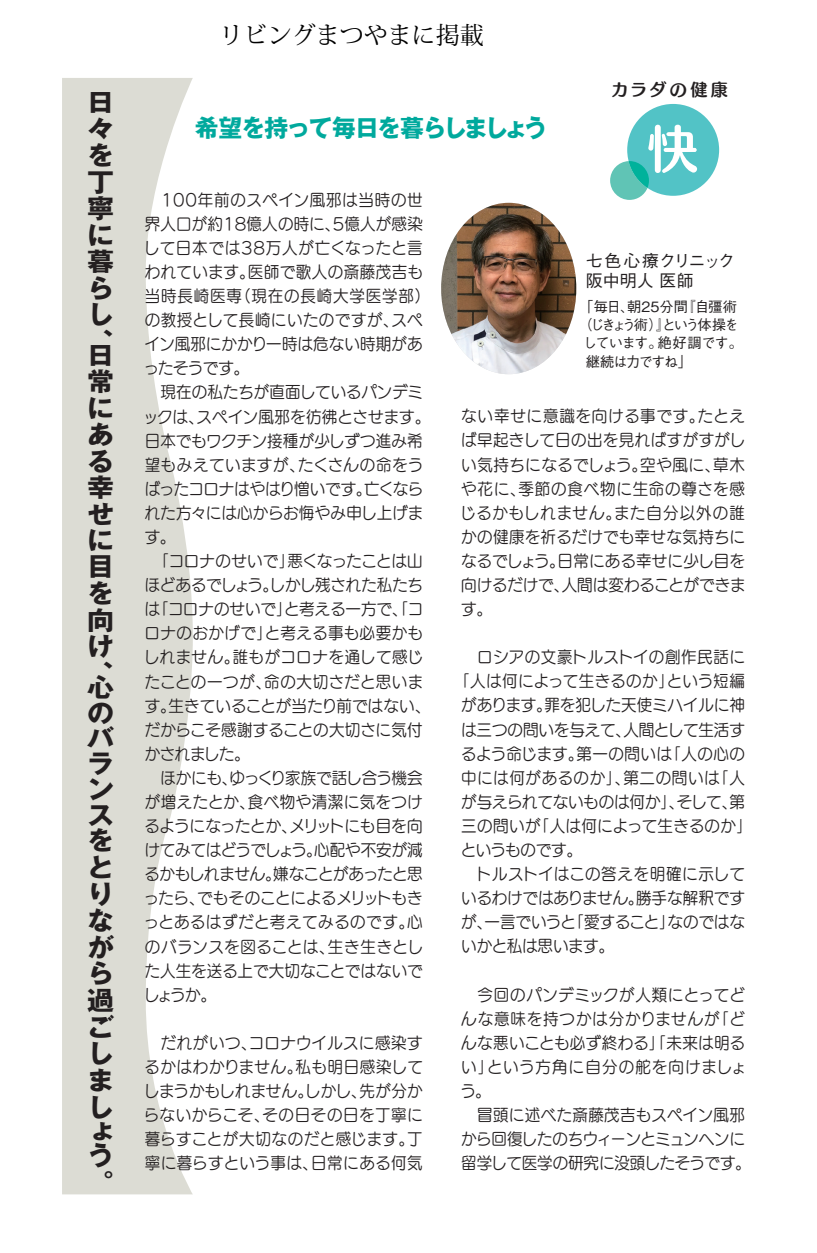
<style>
.page{position:relative;width:817px;height:1253px;background:#fff}
.page>*{position:absolute;margin:0;border:0;box-sizing:border-box;transform-origin:0 0}
.t1{font:51px "Humming Std B";color:#fff}
.t2{font:700 25.6px/26.6px "Gothic MB101 Pro";color:#231f20;scale:1.05 1}
.t3{font:700 24px "Gothic MB101 Pro";letter-spacing:-.075em;color:#00a99d}
.t4{font:24px "Koz Min Pr 6 N";color:#000}
.t5{font:500 17px/19.8px "Gothic BBB Pro";color:#231f20}
.t6{font:17px "Humming Std B";letter-spacing:.2em;color:#231f20}
.t7{font:16.2px/24px "UD Marugo Large Pr 6 M";letter-spacing:.01em;color:#231f20;scale:.95 1}
.t8{font:16.2px/24px "UD Marugo Large Pr 6 M";letter-spacing:.035em;color:#231f20;text-align:right;scale:.95 1}
.t9{font:16.2px "UD Marugo Large Pr 6 M";letter-spacing:.03em;color:#231f20;scale:.95 1}
.t10{font:16.2px "UD Marugo Large Pr 6 M";letter-spacing:.04em;color:#231f20;scale:.95 1}
.t11{font:16.2px/24px "UD Marugo Large Pr 6 M";letter-spacing:-.015em;color:#231f20;scale:.95 1}
.t12{font:16.2px/24px "UD Marugo Large Pr 6 M";letter-spacing:.045em;color:#231f20;scale:.95 1}
.t13{font:16.2px/24px "UD Marugo Large Pr 6 M";letter-spacing:.055em;color:#231f20;scale:.95 1}
.t14{font:16.2px/24px "UD Marugo Large Pr 6 M";letter-spacing:-.04em;color:#231f20;scale:.95 1}
.t15{font:16.2px "UD Marugo Large Pr 6 M";letter-spacing:.06em;color:#231f20;scale:.95 1}
.t16{font:16.2px "UD Marugo Large Pr 6 M";letter-spacing:.065em;color:#231f20;scale:.95 1}
.t17{font:16.2px "UD Marugo Large Pr 6 M";letter-spacing:-.035em;color:#231f20;scale:.95 1}
.t18{font:16.2px "UD Marugo Large Pr 6 M";letter-spacing:-.025em;color:#231f20;scale:.95 1}
.t19{font:16.2px "UD Marugo Large Pr 6 M";letter-spacing:-.045em;color:#231f20;scale:.95 1}
.t20{font:16.2px "UD Marugo Large Pr 6 M";letter-spacing:.07em;color:#231f20;scale:.95 1}
.t21{font:16.2px "UD Marugo Large Pr 6 M";letter-spacing:-.01em;color:#231f20;scale:.95 1}
.t22{font:16.2px "UD Marugo Large Pr 6 M";letter-spacing:-.02em;color:#231f20;scale:.95 1}
.t23{font:500 14.2px/18.4px "Gothic BBB Pro";letter-spacing:-.08em;color:#231f20}
.t24{font:500 14.2px/18.4px "Gothic BBB Pro";letter-spacing:-.035em;color:#231f20}
.t25{font:500 14.2px/18.4px "Gothic BBB Pro";letter-spacing:-.11em;color:#231f20}
</style>
<div class="page">
<svg style="left:62px;top:78px;width:131px;height:1116px;fill:#dcdcd4"></svg>
<img style="left:441px;top:203px;width:135px;height:171px">
<div style="left:627px;top:104px;width:92px;height:92px;background:#52c3c6;border-radius:50%"></div>
<svg style="left:610px;top:161px;width:38px;height:39px"></svg>
<h2 class="t2" style="left:87px;top:86px;width:26px;text-align:justify">日々を丁寧に暮らし</h2>
<h2 class="t2" style="left:87px;top:325px;width:26px">、</h2>
<h2 class="t2" style="left:87px;top:338px;width:26px;text-align:justify">日常にある幸せに目を向け</h2>
<h2 class="t2" style="left:87px;top:657px;width:26px">、</h2>
<h2 class="t2" style="left:87px;top:671px;width:27px">心のバランスをとりながら過ごしまし</h2>
<h2 class="t2" style="left:87px;top:1116px;width:26px;line-height:24.4px">ょう</h2>
<h2 class="t2" style="left:87px;top:1166px;width:26px">。</h2>
<h3 class="t4" style="left:219px;top:22px;width:265px">リビングまつやまに掲載</h3>
<h3 class="t3" style="left:195px;top:107px;width:354px">希望を持って毎日を暮らしましょう</h3>
<p class="t6" style="left:611px;top:77px;width:118px">カラダの健康</p>
<h1 class="t1" style="left:647px;top:111px;width:53px">快</h1>
<p class="t8" style="left:144px;top:188px;width:295px">　100年前のスペイン風邪は当時の世界人口が約18億人の時に 5、億人が感染して日本では38万人が亡くなったと言医師で歌人の斎藤茂吉も</p>
<p class="t13" style="left:235px;top:260px;width:207px;text-indent:-90px">われています。<br>（現在の長崎大学医学部(</p>
<p class="t7" style="left:145px;top:284px;width:104px">当時長崎医専</p>
<p class="t8" style="left:145px;top:309px;width:269px">の教授として長崎にいたのですが、</p>
<p class="t7" style="left:145px;top:333px;width:294px">イン風邪にかかり一時は危ない時期があ</p>
<p class="t7" style="left:144px;top:357px;width:113px">ったそうです。</p>
<p class="t7" style="left:145px;top:381px;width:294px">　現在の私たちが直面しているパンデミ</p>
<p class="t7" style="left:196px;top:405px;width:248px">スペイン風邪を彷彿とさせます。</p>
<p class="t7" style="left:391px;top:309px;width:34px">スペ</p>
<p class="t7" style="left:143px;top:405px;width:66px">ックは、</p>
<p class="t7" style="left:145px;top:429px;width:294px">日本でもワクチン接種が少しずつ進み希</p>
<p class="t7" style="left:298px;top:453px;width:133px">たくさんの命をう</p>
<p class="t10" style="left:145px;top:456px;width:170px">望もみえていますが、</p>
<p class="t7" style="left:145px;top:477px;width:240px">ばったコロナはやはり憎いです。</p>
<p class="t7" style="left:145px;top:501px;width:295px">れた方々には心からお悔やみ申し上げま</p>
<p class="t7" style="left:145px;top:525px;width:34px">す。</p>
<p class="t19" style="left:287px;top:552px;width:144px">悪くなったことは山</p>
<p class="t7" style="left:364px;top:477px;width:64px">亡くなら</p>
<p class="t7" style="left:144px;top:549px;width:294px">　「コロナのせいで」<br>ほどあるでしょうしかし残された私たち</p>
<p class="t7" style="left:263px;top:574px;width:18px">。</p>
<p class="t7" style="left:265px;top:598px;width:168px;text-indent:-120px">「はコロナのせいで」<br>と考える事も必要かも</p>
<p class="t7" style="left:284px;top:598px;width:148px">と考える一方で、「コ</p>
<p class="t7" style="left:233px;top:622px;width:201px;text-indent:-88px">ロナのおかげで」<br>誰もがコロナを通して感じ</p>
<p class="t7" style="left:144px;top:646px;width:103px">しれません。</p>
<p class="t7" style="left:168px;top:670px;width:277px;text-indent:-24px">たことの一つが、<br>生きていることが当たり前ではない、</p>
<p class="t7" style="left:264px;top:670px;width:169px">命の大切さだと思いま</p>
<p class="t7" style="left:145px;top:694px;width:34px">す。</p>
<p class="t7" style="left:145px;top:718px;width:294px">だからこそ感謝することの大切さに気付</p>
<p class="t7" style="left:145px;top:742px;width:112px">かされました。</p>
<p class="t17" style="left:229px;top:769px;width:205px">ゆっくり家族で話し合う機会</p>
<p class="t7" style="left:145px;top:766px;width:99px">　ほかにも、</p>
<p class="t7" style="left:145px;top:790px;width:118px">が増えたとか、</p>
<p class="t8" style="left:248px;top:790px;width:186px">食べ物や清潔に気をつけ</p>
<p class="t7" style="left:289px;top:814px;width:142px">メリットにも目を向</p>
<p class="t18" style="left:144px;top:817px;width:162px">るようになったとか、</p>
<p class="t7" style="left:314px;top:839px;width:116px">心配や不安が減</p>
<p class="t14" style="left:273px;top:839px;width:159px;text-indent:-129px">けてみてはどうでしょう。<br>嫌なことがあったと思</p>
<p class="t11" style="left:197px;top:863px;width:239px;text-indent:-53px">るかもしれません。<br>でもそのことによるメリットもき</p>
<p class="t7" style="left:144px;top:887px;width:66px">ったら、</p>
<p class="t10" style="left:144px;top:913px;width:295px">っとあるはずだと考えてみるのです心。</p>
<p class="t7" style="left:328px;top:935px;width:101px">生き生きとし</p>
<p class="t7" style="left:144px;top:935px;width:295px">のバランスを図ることは、<br>た人生を送る上で大切なことではないでしょうか。</p>
<p class="t7" style="left:249px;top:1031px;width:184px">コロナウイルスに感染す</p>
<p class="t7" style="left:145px;top:1031px;width:119px">　だれがいつ、</p>
<p class="t9" style="left:144px;top:1058px;width:168px">るかはわかりません。</p>
<p class="t10" style="left:295px;top:1058px;width:135px">私も明日感染して</p>
<p class="t7" style="left:359px;top:1079px;width:68px">先が分か</p>
<p class="t7" style="left:262px;top:1079px;width:170px;text-indent:-119px">しまうかもしれません。<br>その日その日を丁寧に</p>
<p class="t7" style="left:305px;top:1079px;width:67px">しかし、</p>
<p class="t7" style="left:144px;top:1104px;width:134px">らないからこそ、</p>
<p class="t7" style="left:145px;top:1128px;width:294px">暮らすことが大切なのだと感じます 丁。</p>
<p class="t10" style="left:311px;top:1154px;width:119px">日常にある何気</p>
<p class="t7" style="left:145px;top:1152px;width:184px">寧に暮らすという事は、</p>
<p class="t5" style="left:585px;top:249px;width:150px">七色心療クリニック阪中明人医師</p>
<p class="t23" style="left:681px;top:295px;width:57px">『自彊術</p>
<p class="t24" style="left:661px;top:295px;width:78px;text-indent:-83px">「毎日朝、 25分間<br>という体操を</p>
<p class="t25" style="left:657px;top:314px;width:87px;text-indent:-79px">（じきょう術）』<br>絶好調です。</p>
<p class="t23" style="left:582px;top:332px;width:111px">しています。<br>継続は力ですね「</p>
<p class="t13" style="left:461px;top:405px;width:258px">ない幸せに意識を向ける事です。</p>
<p class="t9" style="left:461px;top:431px;width:300px">ば早起きして日の出を見ればすがすがし</p>
<p class="t7" style="left:713px;top:453px;width:35px">草木</p>
<p class="t7" style="left:697px;top:405px;width:51px">たとえ</p>
<p class="t12" style="left:518px;top:453px;width:240px;text-indent:-57px">い気持ちになるでしょう。<br>季節の食べ物に生命の尊さを感</p>
<p class="t7" style="left:640px;top:453px;width:86px">空や風に、</p>
<p class="t7" style="left:461px;top:477px;width:69px">や花に、</p>
<p class="t12" style="left:460px;top:501px;width:171px">じるかもしれません。</p>
<p class="t7" style="left:461px;top:525px;width:300px">かの健康を祈るだけでも幸せな気持ちに</p>
<p class="t7" style="left:557px;top:549px;width:199px">日常にある幸せに少し目を</p>
<p class="t20" style="left:614px;top:504px;width:139px">また自分以外の誰</p>
<p class="t7" style="left:561px;top:549px;width:195px;text-indent:-100px">なるでしょう。<br>人間は変わることができま</p>
<p class="t7" style="left:461px;top:573px;width:115px">向けるだけで、す。</p>
<p class="t7" style="left:461px;top:646px;width:300px;text-align:right">　ロシアの文豪トルストイの創作民話にという短編</p>
<p class="t7" style="left:544px;top:670px;width:212px;text-indent:-90px">「人は何によって生きるのか」<br>罪を犯した天使ミハイルに神</p>
<p class="t7" style="left:461px;top:694px;width:97px">があります。</p>
<p class="t21" style="left:623px;top:720px;width:129px">人間として生活す</p>
<p class="t7" style="left:461px;top:718px;width:180px">は三つの問いを与えて、</p>
<p class="t7" style="left:665px;top:742px;width:85px">「人の心の</p>
<p class="t7" style="left:576px;top:742px;width:102px">第一の問いは</p>
<p class="t11" style="left:461px;top:742px;width:131px">るよう命じます。</p>
<p class="t10" style="left:461px;top:769px;width:180px">中には何があるのか」、</p>
<p class="t7" style="left:713px;top:766px;width:35px">「人</p>
<p class="t7" style="left:623px;top:766px;width:103px">第二の問いは</p>
<p class="t7" style="left:533px;top:790px;width:231px;text-indent:-73px">が与えられてないものは何か」、<br>「人は何によって生きるのか「</p>
<p class="t7" style="left:676px;top:790px;width:73px">そして第、</p>
<p class="t7" style="left:461px;top:814px;width:85px">三の問いが</p>
<p class="t22" style="left:460px;top:841px;width:129px">というものです。</p>
<p class="t9" style="left:461px;top:865px;width:300px">　トルストイはこの答えを明確に示して</p>
<p class="t7" style="left:636px;top:887px;width:116px">勝手な解釈です</p>
<p class="t7" style="left:461px;top:887px;width:193px">いるわけではありません。</p>
<p class="t11" style="left:461px;top:911px;width:162px">が、<br>いかと私は思います。</p>
<p class="t7" style="left:461px;top:983px;width:300px;text-align:right">　今回のパンデミックが人類にとってど「ど</p>
<p class="t7" style="left:568px;top:911px;width:113px">「愛すること」</p>
<p class="t7" style="left:667px;top:911px;width:83px">なのではな</p>
<p class="t7" style="left:484px;top:911px;width:98px">一言でいうと</p>
<p class="t15" style="left:461px;top:1010px;width:273px">んな意味を持つかは分かりませんが</p>
<p class="t9" style="left:461px;top:1034px;width:300px">んな悪いことも必ず終わる」「未来は明る</p>
<p class="t16" style="left:487px;top:1058px;width:275px">という方角に自分の舵を向けましょ</p>
<p class="t7" style="left:460px;top:1055px;width:307px">い」<br>う。<br>　冒頭に述べた斎藤茂吉もスペイン風邪から回復したのちウィーンとミュンヘンに留学して医学の研究に没頭したそうです。</p>
</div>
